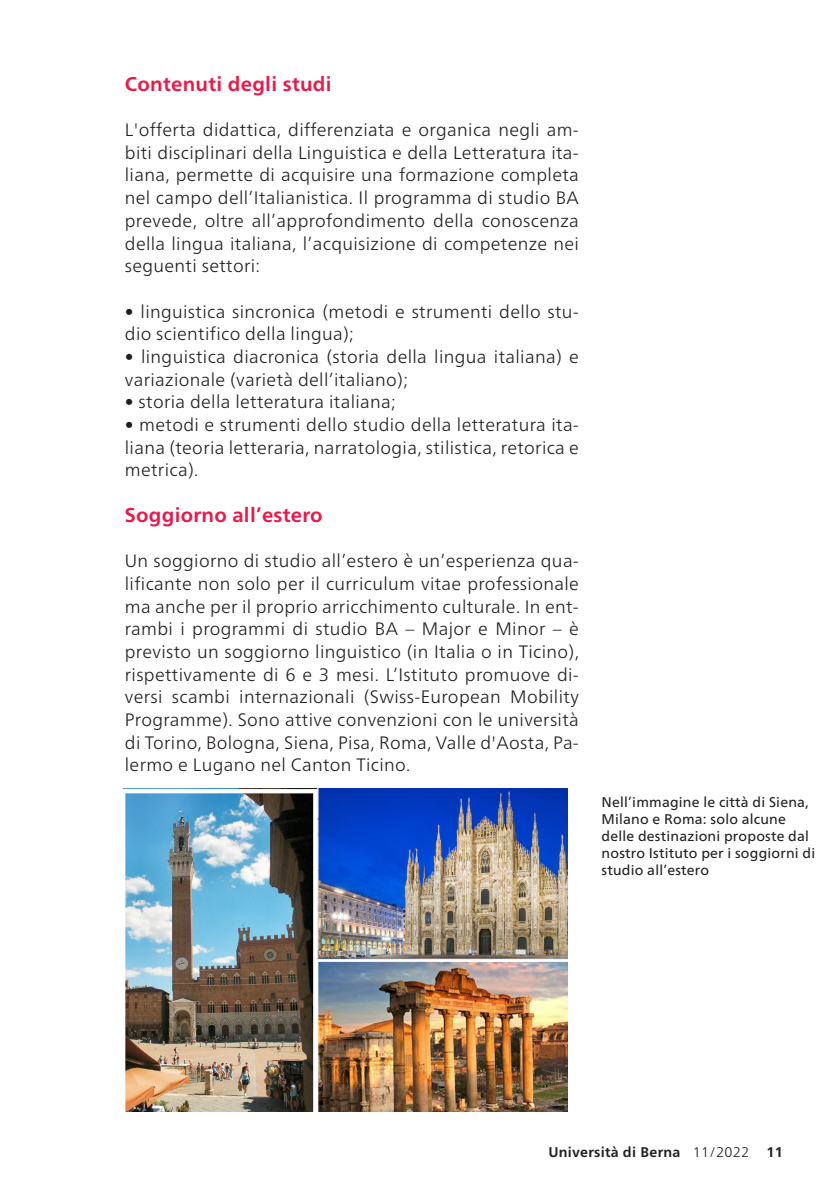
<style>
.page{position:relative;width:840px;height:1191px;background:#fff}
.page>*{position:absolute;margin:0;border:0;box-sizing:border-box;transform-origin:0 0}
._2__Untertitel{font:700 20px "Frutiger Neue LT Pro";letter-spacing:.015em;color:#ed1748}
._5__Grundtext_9pt{font:300 18px/22.6px "Frutiger Neue LT Pro";letter-spacing:.02em;color:#231f20;text-align:justify}
._6__Legende_Fussn_Ma{font:14px/17px "Frutiger Neue LT";letter-spacing:.015em;color:#231f20}
.t1{font:700 14px "Frutiger Neue LT Pro";letter-spacing:.02em;color:#231f20}
.s1{font-weight:300}
</style>
<div class="page">
<img style="left:123px;top:788px;width:444px;height:323px">
<p class="_2__Untertitel" style="left:125px;top:72px;width:208px">Contenuti degli studi</p>
<p class="_5__Grundtext_9pt" style="left:125px;top:118px;width:455px">L'offerta didattica, differenziata e organica negli am&shy;biti disciplinari della Linguistica e della Letteratura ita&shy;liana, permette di acquisire una formazione completa nel campo dell’Italianistica. Il programma di studio BA prevede, oltre all’approfondimento della conoscenza della lingua italiana, l’acquisizione di competenze nei seguenti settori:</p>
<p class="_5__Grundtext_9pt" style="left:125px;top:300px;width:455px">• linguistica sincronica (metodi e strumenti dello stu&shy;dio scientifico della lingua);</p>
<p class="_5__Grundtext_9pt" style="left:125px;top:345px;width:455px">• linguistica diacronica (storia della lingua italiana) e variazionale (varietà dell’italiano);</p>
<p class="_5__Grundtext_9pt" style="left:125px;top:390px;width:272px">• storia della letteratura italiana;</p>
<p class="_5__Grundtext_9pt" style="left:125px;top:413px;width:455px">• metodi e strumenti dello studio della letteratura ita&shy;liana (teoria letteraria, narratologia, stilistica, retorica e metrica).</p>
<p class="_2__Untertitel" style="left:125px;top:503px;width:199px">Soggiorno all’estero</p>
<p class="_5__Grundtext_9pt" style="left:125px;top:549px;width:455px">Un soggiorno di studio all’estero è un’esperienza qua&shy;lificante non solo per il curriculum vitae professionale ma anche per il proprio arricchimento culturale. In ent&shy;rambi i programmi di studio BA – Major e Minor – è previsto un soggiorno linguistico (in Italia o in Ticino), rispettivamente di 6 e 3 mesi. L’Istituto promuove di&shy;versi scambi internazionali (Swiss-European Mobility Programme). Sono attive convenzioni con le università di Torino, Bologna, Siena, Pisa, Roma, Valle d'Aosta, Pa&shy;lermo e Lugano nel Canton Ticino.</p>
<p class="_6__Legende_Fussn_Ma" style="left:601px;top:793px;width:215px">Nell’immagine le città di Siena,<br>Milano e Roma: solo alcune delle destinazioni proposte dal nostro Istituto per i soggiorni di studio all’estero</p>
<p class="t1" style="left:548px;top:1143px;width:236px">Università di Berna <span class="s1">11/2022</span> 11</p>
</div>
